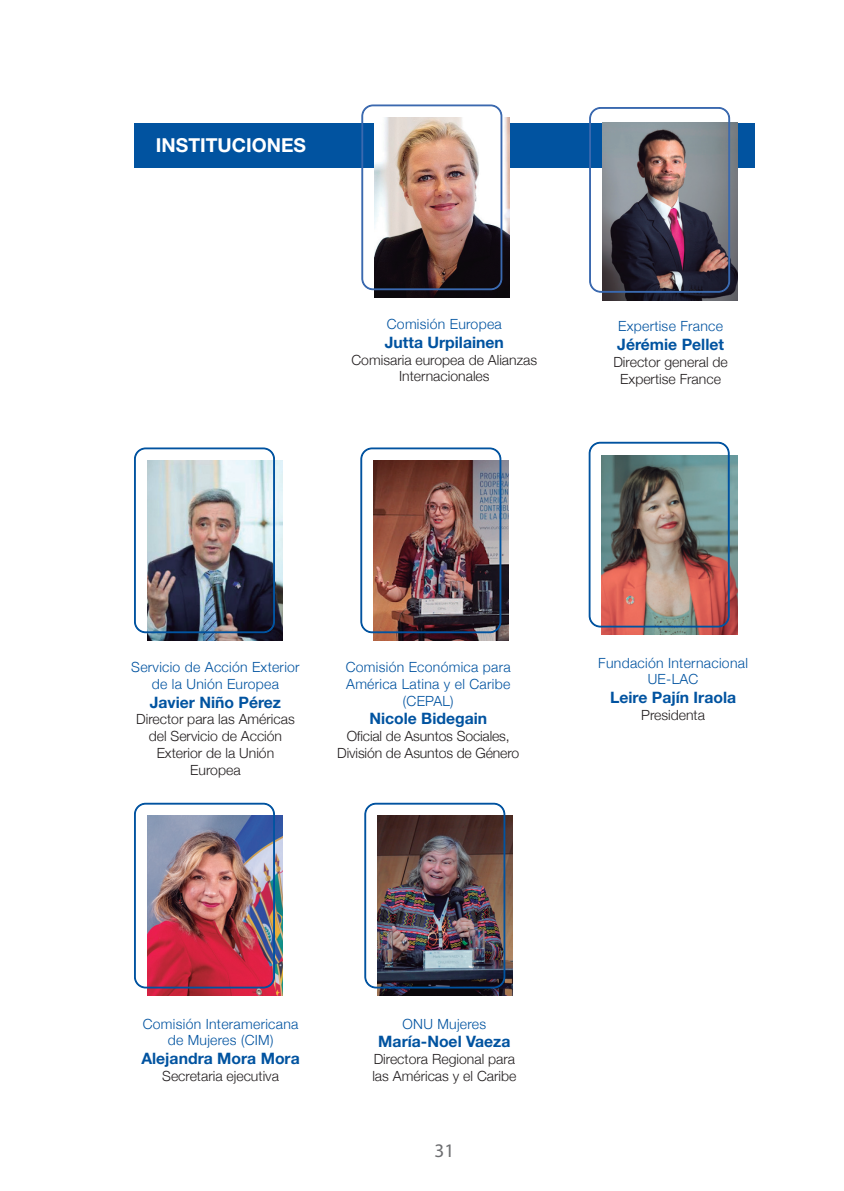
<style>
.page{position:relative;width:844px;height:1191px;background:#fff}
.page>*{position:absolute;margin:0;border:0;box-sizing:border-box;transform-origin:0 0}
.celda_pais{font:700 19.25px "Helvetica Neue LT Std";color:#fff}
.t1{font:19.25px "Myriad Pro";color:#6c6d70}
.ponente_nombre{font:700 15.75px "Helvetica Neue LT Std";color:#0153a0}
.ponente_cargo{font:300 14px/16.8px "Helvetica Neue";color:#231f20;text-align:center}
.ponente_cargo-2{font:300 14px/16.8px "Helvetica Neue";letter-spacing:.02em;color:#0153a0;text-align:center}
</style>
<div class="page">
<div style="left:134px;top:123px;width:620px;height:44px;background:#0153a0"></div>
<img style="left:602px;top:123px;width:135px;height:177px">
<svg style="left:588px;top:107px;width:142px;height:186px;background:#75737e"></svg>
<img style="left:373px;top:461px;width:135px;height:179px">
<img style="left:360px;top:447px;width:141px;height:186px">
<img style="left:147px;top:461px;width:135px;height:179px">
<img style="left:134px;top:447px;width:141px;height:186px">
<img style="left:601px;top:455px;width:135px;height:180px">
<img style="left:588px;top:441px;width:141px;height:187px">
<img style="left:147px;top:816px;width:135px;height:180px">
<img style="left:134px;top:802px;width:141px;height:187px">
<img style="left:377px;top:816px;width:135px;height:180px">
<img style="left:364px;top:802px;width:141px;height:187px">
<img style="left:374px;top:118px;width:135px;height:180px">
<img style="left:361px;top:104px;width:141px;height:187px">
<p class="celda_pais" style="left:156px;top:133px;width:152px">INSTITUCIONES</p>
<p class="ponente_cargo-2" style="left:387px;top:314px;width:116px">Comisión Europea</p>
<p class="ponente_nombre" style="left:384px;top:332px;width:120px">Jutta Urpilainen</p>
<p class="ponente_cargo" style="left:351px;top:350px;width:187px">Comisaria europea de Alianzas<br>Internacionales</p>
<p class="ponente_cargo-2" style="left:618px;top:317px;width:106px">Expertise France</p>
<p class="ponente_nombre" style="left:617px;top:335px;width:108px">Jérémie Pellet</p>
<p class="ponente_cargo" style="left:613px;top:353px;width:116px">Director general de<br>Expertise France</p>
<p class="ponente_cargo-2" style="left:131px;top:657px;width:170px">Servicio de Acción Exterior de la Unión Europea</p>
<p class="ponente_nombre" style="left:150px;top:692px;width:133px">Javier Niño Pérez</p>
<p class="ponente_cargo" style="left:136px;top:710px;width:160px">Director para las Américas del Servicio de Acción<br>Exterior de la Unión<br>Europea</p>
<p class="ponente_cargo-2" style="left:345px;top:657px;width:166px">Comisión Económica para<br>América Latina y el Caribe (CEPAL)</p>
<p class="ponente_nombre" style="left:369px;top:709px;width:119px">Nicole Bidegain</p>
<p class="ponente_cargo" style="left:337px;top:727px;width:183px">Oficial de Asuntos Sociales,<br>División de Asuntos de Género</p>
<p class="ponente_cargo-2" style="left:598px;top:653px;width:151px">Fundación Internacional<br>UE-LAC</p>
<p class="ponente_nombre" style="left:610px;top:688px;width:127px">Leire Pajín Iraola</p>
<p class="ponente_cargo" style="left:641px;top:706px;width:65px">Presidenta</p>
<p class="ponente_cargo-2" style="left:143px;top:1014px;width:157px">Comisión Interamericana de Mujeres (CIM)</p>
<p class="ponente_nombre" style="left:141px;top:1048px;width:160px">Alejandra Mora Mora</p>
<p class="ponente_cargo" style="left:162px;top:1066px;width:118px">Secretaria ejecutiva</p>
<p class="ponente_cargo-2" style="left:402px;top:1014px;width:85px">ONU Mujeres</p>
<p class="ponente_nombre" style="left:378px;top:1032px;width:134px">María-Noel Vaeza</p>
<p class="ponente_cargo" style="left:372px;top:1049px;width:145px;text-align:left">Directora Regional para las Américas y el Caribe</p>
<h1 class="t1" style="left:434px;top:1138px;width:21px">31</h1>
</div>
